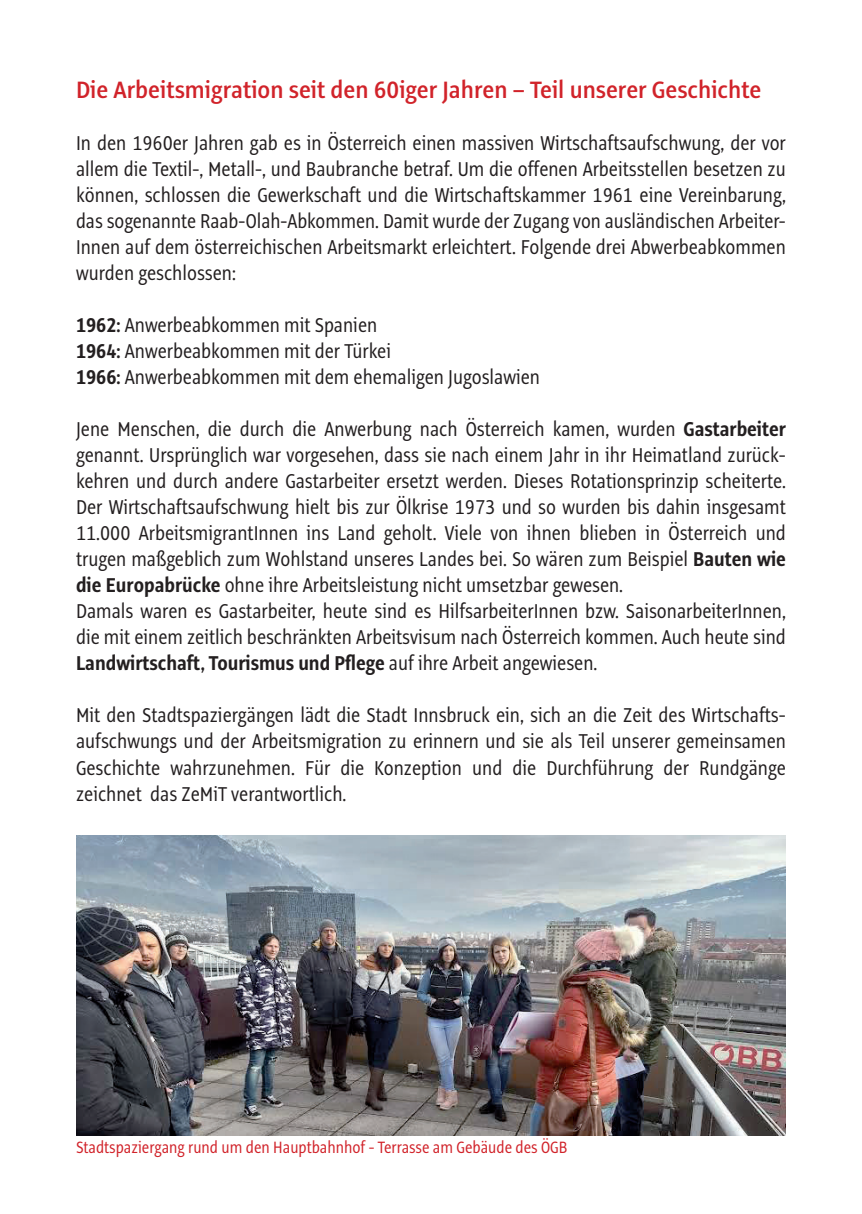
<style>
.page{position:relative;width:862px;height:1214px;background:#fff}
.page>*{position:absolute;margin:0;border:0;box-sizing:border-box;transform-origin:0 0}
.t1{font:600 26px "Alto Con";color:#d1232a}
.t2{font:22px/26px "Alto Con";color:#231f20;text-align:justify;scale:.93 1}
.t3{font:18px "Alto Con";color:#d1232a;scale:.93 1}
.s1{font-weight:700}
</style>
<div class="page">
<img style="left:76px;top:835px;width:710px;height:300px">
<p class="t1" style="left:76px;top:74px;width:687px">Die Arbeitsmigration seit den 60iger Jahren – Teil unserer Geschichte</p>
<p class="t2" style="left:76px;top:130px;width:765px">In den 1960er Jahren gab es in Österreich einen massiven Wirtschaftsaufschwung, der vor allem die Textil-, Metall-, und Baubranche betraf. Um die offenen Arbeitsstellen besetzen zu können, schlossen die Gewerkschaft und die Wirtschaftskammer 1961 eine Vereinbarung, das sogenannte Raab-Olah-Abkommen. Damit wurde der Zugang von ausländischen Arbeiter-Innen auf dem österreichischen Arbeitsmarkt erleichtert. Folgende drei Abwerbeabkommen wurden geschlossen:</p>
<p class="t2" style="left:76px;top:312px;width:500px;text-align:left"><span class="s1">1962:</span> Anwerbeabkommen mit Spanien<br><span class="s1">1964:</span> Anwerbeabkommen mit der Türkei<br><span class="s1">1966:</span> Anwerbeabkommen mit dem ehemaligen Jugoslawien</p>
<p class="t2" style="left:76px;top:416px;width:765px;text-align:left">Jene Menschen, die durch die Anwerbung nach Österreich kamen, wurden <span class="s1">Gastarbeiter </span>genannt. Ursprünglich war vorgesehen, dass sie nach einem Jahr in ihr Heimatland zurück&shy;kehren und durch andere Gastarbeiter ersetzt werden. Dieses Rotationsprinzip scheiterte.<br>Der Wirtschaftsaufschwung hielt bis zur Ölkrise 1973 und so wurden bis dahin insgesamt 11.000 ArbeitsmigrantInnen ins Land geholt. Viele von ihnen blieben in Österreich und trugen maßgeblich zum Wohlstand unseres Landes bei. So wären zum Beispiel <span class="s1">Bauten wie die Europabrücke</span> ohne ihre Arbeitsleistung nicht umsetzbar gewesen.<br>Damals waren es Gastarbeiter, heute sind es HilfsarbeiterInnen bzw. SaisonarbeiterInnen, die mit einem zeitlich beschränkten Arbeitsvisum nach Österreich kommen. Auch heute sind <span class="s1">Landwirtschaft, Tourismus und Pflege</span> auf ihre Arbeit angewiesen.</p>
<p class="t2" style="left:76px;top:702px;width:765px">Mit den Stadtspaziergängen lädt die Stadt Innsbruck ein, sich an die Zeit des Wirtschafts&shy;aufschwungs und der Arbeitsmigration zu erinnern und sie als Teil unserer gemeinsamen Geschichte wahrzunehmen. Für die Konzeption und die Durchführung der Rundgänge zeichnet das ZeMiT verantwortlich.</p>
<p class="t3" style="left:76px;top:1136px;width:530px">Stadtspaziergang rund um den Hauptbahnhof - Terrasse am Gebäude des ÖGB</p>
</div>
